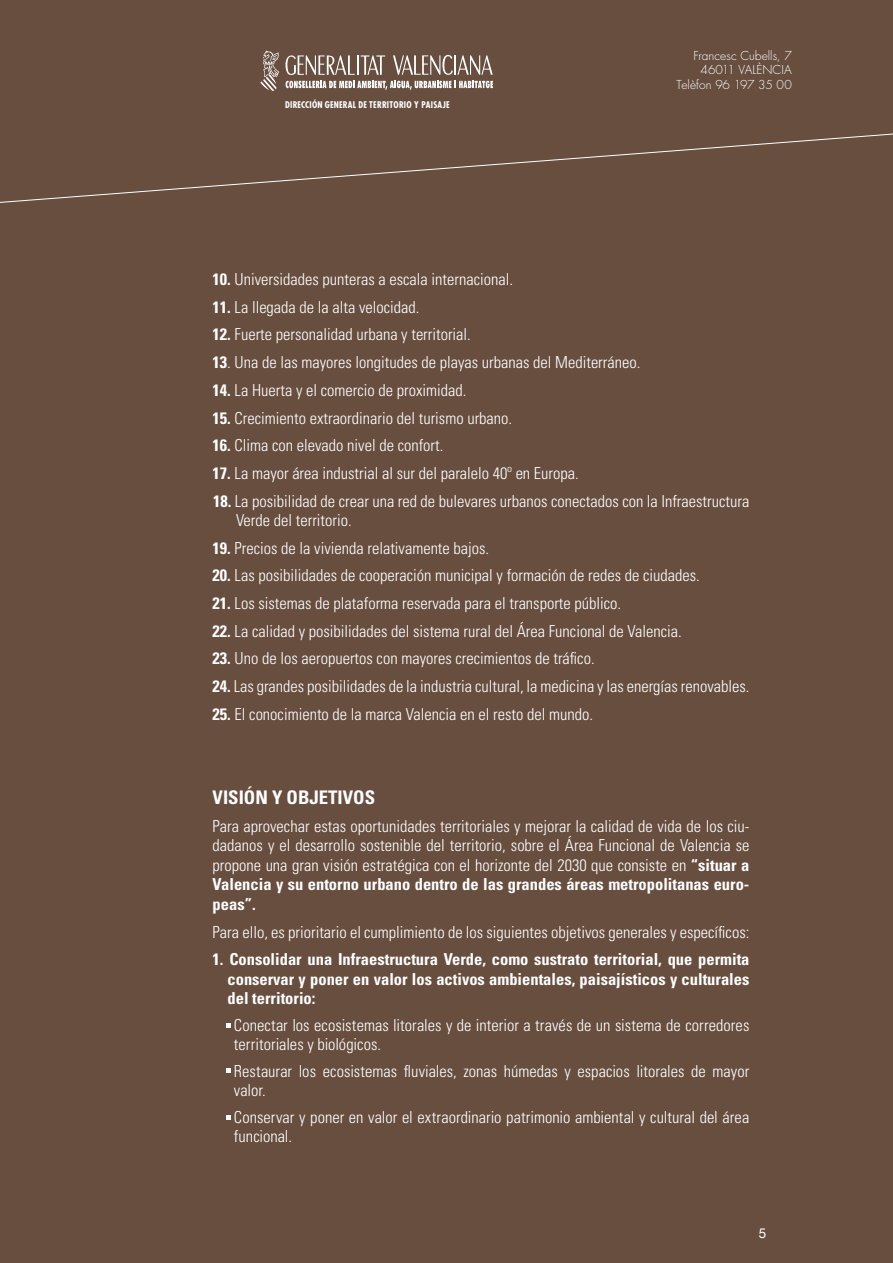
<style>
.page{position:relative;width:893px;height:1263px;background:#674e3f}
.page>*{position:absolute;margin:0;border:0;box-sizing:border-box;transform-origin:0 0}
._02_Areas_TXT_2_sang{font:700 condensed 18.75px "Univers";color:#fff}
._02_Areas_TXT_2_sang-2{font:300 condensed 16.5px/19.2px "Univers";color:#fff}
._02_Areas_TXT{font:300 condensed 16.5px/19.5px "Univers";color:#fff;text-align:justify}
._02_Areas_TXT__3{font:300 condensed 16.5px/18.8px "Univers";color:#fff}
._02_Areas_TXT_2_sang-3{font:700 condensed 16.5px/19.2px "Univers";color:#fff;text-align:justify}
.t1{font:13.5px "Helvetica Neue";color:#fff}
.t2{font:300 12px/14.4px "Futura";letter-spacing:.005em;color:#fff;text-align:right}
.t3{font:700 condensed 9px "Futura";letter-spacing:.025em;color:#fff}
.s1{font-weight:700}
</style>
<div class="page">
<svg style="left:0;top:133px;width:893px;height:70px"></svg>
<svg style="left:260px;top:51px;width:19px;height:40px"></svg>
<svg style="left:285px;top:55px;width:208px;height:35px"></svg>
<svg style="left:226px;top:1023px;width:5px;height:4px"></svg>
<svg style="left:226px;top:1115px;width:5px;height:5px"></svg>
<svg style="left:226px;top:1069px;width:5px;height:4px"></svg>
<p class="t3" style="left:285px;top:99px;width:166px">DIRECCIÓN GENERAL DE TERRITORIO Y PAISAJE</p>
<p class="t2" style="left:677px;top:49px;width:117px">Francesc Cubells, 7<br>46011 Valènc ia<br>Telèfon 96 197 35 00</p>
<p class="_02_Areas_TXT_2_sang-2" style="left:213px;top:270px;width:302px"><span class="s1">10.</span> Universidades punteras a escala internacional.</p>
<p class="_02_Areas_TXT_2_sang-2" style="left:213px;top:297px;width:208px"><span class="s1">11.</span> La llegada de la alta velocidad.</p>
<p class="_02_Areas_TXT_2_sang-2" style="left:213px;top:325px;width:260px"><span class="s1">12.</span> Fuerte personalidad urbana y territorial.</p>
<p class="_02_Areas_TXT_2_sang-2" style="left:213px;top:353px;width:429px"><span class="s1">13</span>. Una de las mayores longitudes de playas urbanas del Mediterráneo.</p>
<p class="_02_Areas_TXT_2_sang-2" style="left:213px;top:380px;width:255px"><span class="s1">14.</span> La Huerta y el comercio de proximidad.</p>
<p class="_02_Areas_TXT_2_sang-2" style="left:213px;top:408px;width:301px"><span class="s1">15.</span> Crecimiento extraordinario del turismo urbano.</p>
<p class="_02_Areas_TXT_2_sang-2" style="left:213px;top:436px;width:232px"><span class="s1">16.</span> Clima con elevado nivel de confort.</p>
<p class="_02_Areas_TXT_2_sang-2" style="left:213px;top:464px;width:368px"><span class="s1">17.</span> La mayor área industrial al sur del paralelo 40º en Europa.</p>
<p class="_02_Areas_TXT_2_sang-2" style="left:236px;top:491px;width:515px;text-indent:-23px"><span class="s1">18.</span> La posibilidad de crear una red de bulevares urbanos conectados con la Infraestructura<br>Verde del territorio.</p>
<p class="_02_Areas_TXT_2_sang-2" style="left:213px;top:538px;width:278px"><span class="s1">19.</span> Precios de la vivienda relativamente bajos.</p>
<p class="_02_Areas_TXT_2_sang-2" style="left:213px;top:566px;width:489px"><span class="s1">20.</span> Las posibilidades de cooperación municipal y formación de redes de ciudades.</p>
<p class="_02_Areas_TXT_2_sang-2" style="left:213px;top:594px;width:410px"><span class="s1">21.</span> Los sistemas de plataforma reservada para el transporte público.</p>
<p class="_02_Areas_TXT_2_sang-2" style="left:213px;top:621px;width:471px"><span class="s1">22.</span> La calidad y posibilidades del sistema rural del Área Funcional de Valencia.</p>
<p class="_02_Areas_TXT_2_sang-2" style="left:213px;top:649px;width:384px"><span class="s1">23.</span> Uno de los aeropuertos con mayores crecimientos de tráfico.</p>
<p class="_02_Areas_TXT_2_sang-2" style="left:213px;top:677px;width:538px"><span class="s1">24.</span> Las grandes posibilidades de la industria cultural, la medicina y las energías renovables.</p>
<p class="_02_Areas_TXT_2_sang-2" style="left:213px;top:704px;width:382px"><span class="s1">25.</span> El conocimiento de la marca Valencia en el resto del mundo.</p>
<p class="_02_Areas_TXT_2_sang" style="left:213px;top:785px;width:164px">VISIÓN Y OBJETIVOS</p>
<p class="_02_Areas_TXT" style="left:213px;top:816px;width:538px">Para aprovechar estas oportunidades territoriales y mejorar la calidad de vida de los ciu&shy;dadanos y el desarrollo sostenible del territorio, sobre el Área Funcional de Valencia se propone una gran visión estratégica con el horizonte del 2030 que consiste en <span class="s1">“situar a Valencia y su entorno urbano dentro de las grandes áreas metropolitanas euro&shy;peas”.</span></p>
<p class="_02_Areas_TXT" style="left:213px;top:922px;width:538px">Para ello, es prioritario el cumplimiento de los siguientes objetivos generales y específicos:</p>
<p class="_02_Areas_TXT_2_sang-3" style="left:227px;top:950px;width:523px;text-indent:-15px">1. Consolidar una Infraestructura Verde, como sustrato territorial, que permita conservar y poner en valor los activos ambientales, paisajísticos y culturales del territorio:</p>
<p class="_02_Areas_TXT__3" style="left:234px;top:1016px;width:517px">Conectar los ecosistemas litorales y de interior a través de un sistema de corredores territoriales y biológicos.</p>
<p class="_02_Areas_TXT__3" style="left:234px;top:1062px;width:517px">Restaurar los ecosistemas fluviales, zonas húmedas y espacios litorales de mayor valor.</p>
<p class="_02_Areas_TXT__3" style="left:234px;top:1108px;width:517px">Conservar y poner en valor el extraordinario patrimonio ambiental y cultural del área funcional.</p>
<p class="t1" style="left:759px;top:1225px;width:9px">5</p>
</div>
